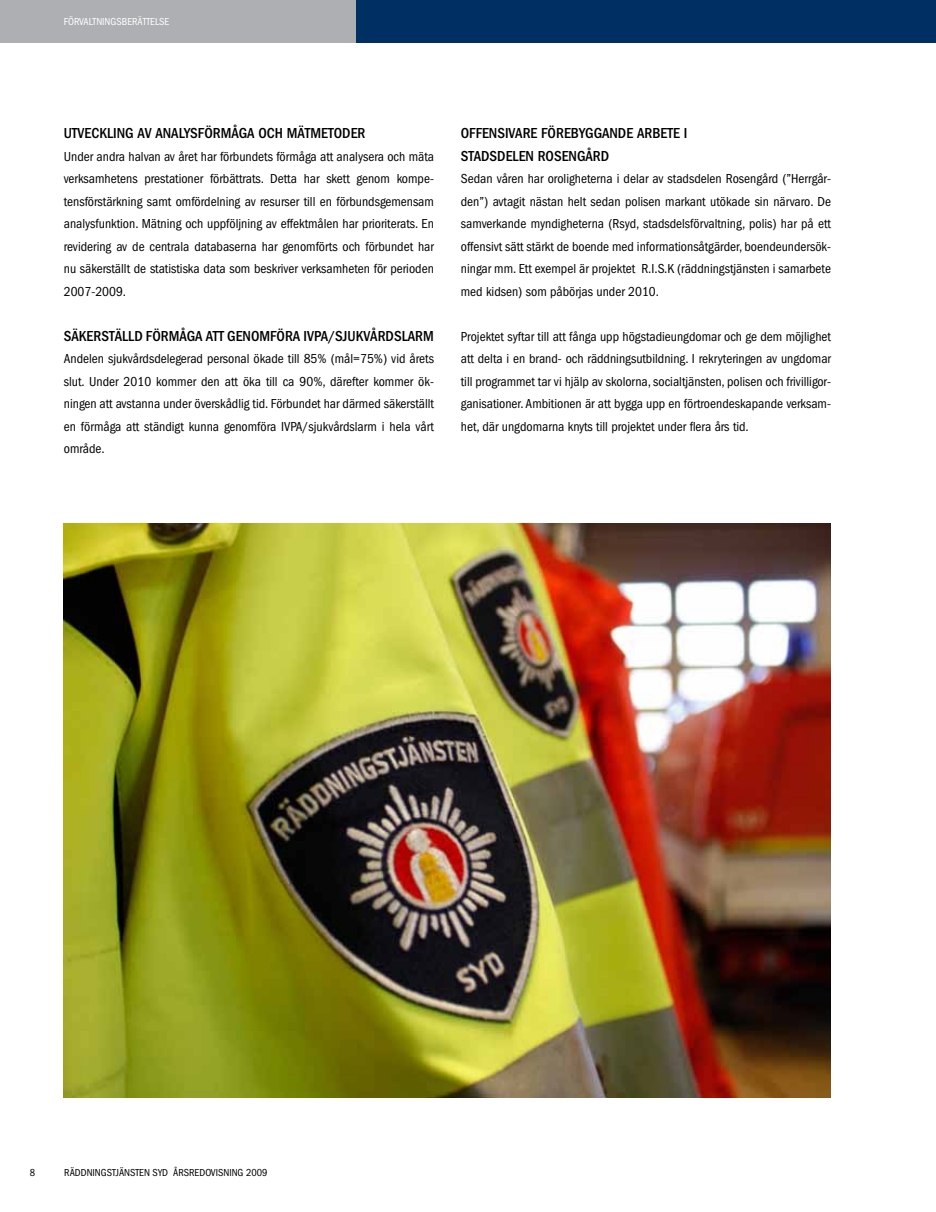
<style>
.page{position:relative;width:936px;height:1212px;background:#fff}
.page>*{position:absolute;margin:0;border:0;box-sizing:border-box;transform-origin:0 0}
.t1{font:500 condensed 15px/22.5px "Franklin Gothic";color:#000}
.t2{font:condensed 13.5px/22.5px "Franklin Gothic";color:#000;text-align:justify}
.t3{font:condensed 10.5px "Franklin Gothic";color:#000}
.t4{font:condensed 10.5px "Franklin Gothic";color:#fff}
</style>
<div class="page">
<div style="left:356px;top:0;width:579px;height:43px;background:#003063"></div>
<div style="left:0;top:0;width:356px;height:43px;background:#aeafb2"></div>
<hr style="left:935px;top:0;width:1px;height:43px;background:#003063">
<img style="left:64px;top:523px;width:766px;height:574px">
<p class="t4" style="left:64px;top:16px;width:107px">FÖRVALTNINGSBERÄTTELSE</p>
<p class="t1" style="left:64px;top:122px;width:303px">UTVECKLING AV ANALYSFÖRMÅGA OCH MÄTMETODER</p>
<p class="t2" style="left:64px;top:145px;width:371px">Under andra halvan av året har förbundets förmåga att analysera och mäta verksamhetens prestationer förbättrats. Detta har skett genom kompe&shy;tensförstärkning samt omfördelning av resurser till en förbundsgemensam analysfunktion. Mätning och uppföljning av effektmålen har prioriterats. En revidering av de centrala databaserna har genomförts och förbundet har nu säkerställt de statistiska data som beskriver verksamheten för perioden 2007-2009.</p>
<p class="t1" style="left:64px;top:324px;width:371px">SÄKERSTÄLLD FÖRMÅGA ATT GENOMFÖRA IVPA/SJUKVÅRDSLARM</p>
<p class="t2" style="left:64px;top:348px;width:371px">Andelen sjukvårdsdelegerad personal ökade till 85% (mål=75%) vid årets slut. Under 2010 kommer den att öka till ca 90%, därefter kommer ök&shy;ningen att avstanna under överskådlig tid. Förbundet har därmed säkerställt en förmåga att ständigt kunna genomföra IVPA/sjukvårdslarm i hela vårt område.</p>
<p class="t1" style="left:461px;top:122px;width:228px">OFFENSIVARE FÖREBYGGANDE ARBETE I<br>STADSDELEN ROSENGÅRD</p>
<p class="t2" style="left:461px;top:168px;width:371px">Sedan våren har oroligheterna i delar av stadsdelen Rosengård (”Herrgår&shy;den”) avtagit nästan helt sedan polisen markant utökade sin närvaro. De samverkande myndigheterna (Rsyd, stadsdelsförvaltning, polis) har på ett offensivt sätt stärkt de boende med informationsåtgärder, boendeundersök&shy;ningar mm. Ett exempel är projektet R.I.S.K (räddningstjänsten i samarbete med kidsen) som påbörjas under 2010.</p>
<p class="t2" style="left:461px;top:325px;width:371px">Projektet syftar till att fånga upp högstadieungdomar och ge dem möjlighet att delta i en brand- och räddningsutbildning. I rekryteringen av ungdomar till programmet tar vi hjälp av skolorna, socialtjänsten, polisen och frivilligor&shy;ganisationer. Ambitionen är att bygga upp en förtroendeskapande verksam&shy;het, där ungdomarna knyts till projektet under flera års tid.</p>
<p class="t3" style="left:30px;top:1167px;width:7px">8</p>
<p class="t3" style="left:64px;top:1167px;width:205px">RÄDDNINGSTJÄNSTEN SYD ÅRSREDOVISNING 2009</p>
</div>
